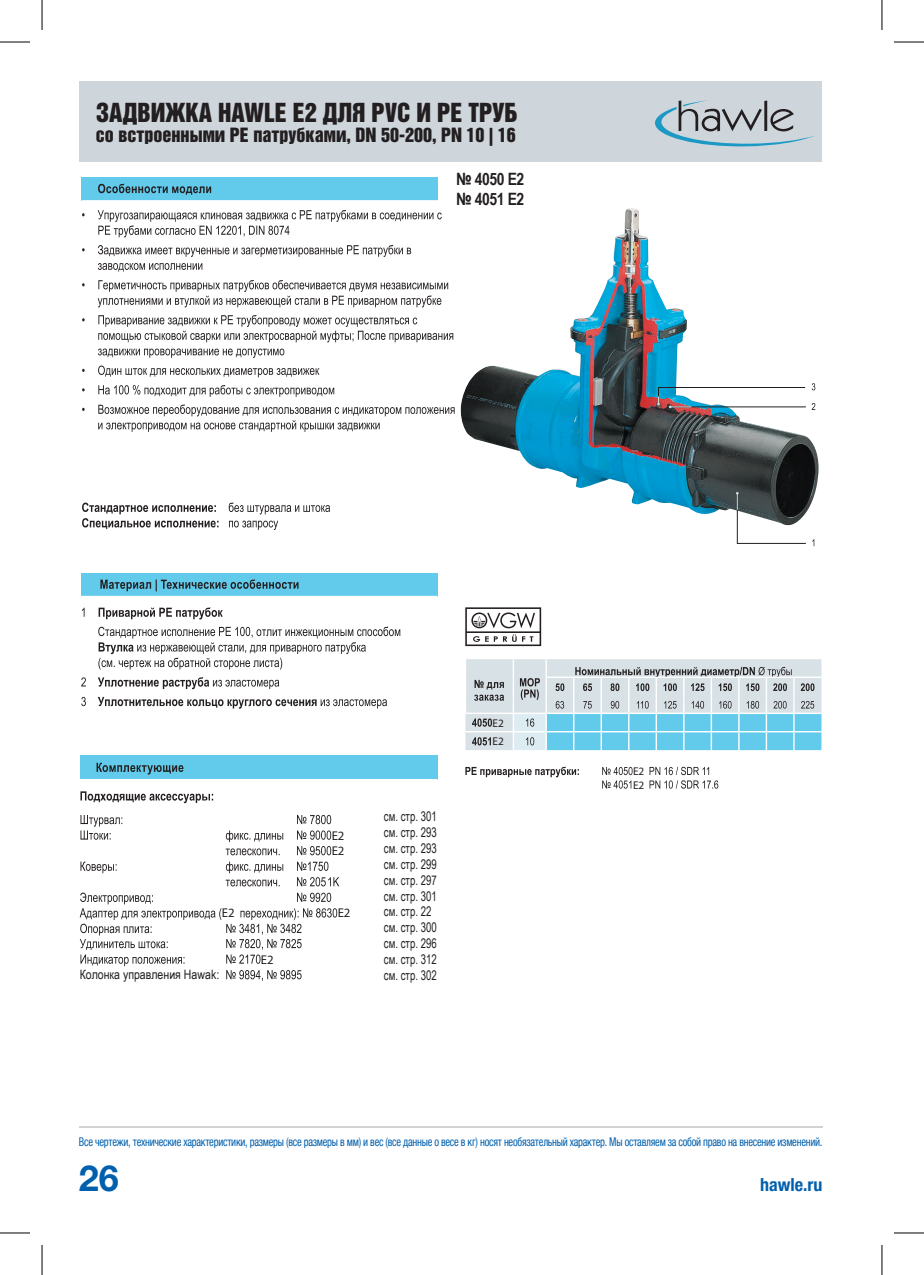
<style>
.page{position:relative;width:924px;height:1275px;background:#fff}
.page>*{position:absolute;margin:0;border:0;box-sizing:border-box;transform-origin:0 0}
.t1{font:700 36px "Helvetica Neue";color:#0160ae}
.Заголовок{font:24px "Helvetica Inserat Cyr Upright";color:#231f20}
.t2{font:italic 700 19.8px/24.4px "Arial Narrow";color:#231f20}
.Маленький_заголвок{font:18px "Helvetica Inserat Cyr Upright";color:#231f20}
.t3{font:700 condensed 18px "Helvetica Neue LTCYR";color:#0160ae}
.артикул{font:700 17px "Arial Narrow";letter-spacing:-.025em;color:#231f20}
.t4{font:13.4px/15.8px "Arial Narrow";color:#231f20;scale:.88 1}
.t5{font:12.8px "Arial Narrow";color:#231f20}
.t6{font:italic 500 12.8px/15.6px "Helvetica Neue LT Pro";color:#231f20}
.t7{font:condensed 12px "Helvetica Neue LTCYR";letter-spacing:-.025em;color:#0160ae;scale:.88 1}
.t8{font:italic 700 11.2px/18.8px "Helvetica Neue LT Pro";color:#231f20}
.t9{font:italic 500 11.2px/13.6px "Helvetica Neue LT Pro";color:#231f20}
</style>
<div class="page">
<svg style="left:465px;top:607px;width:76px;height:39px"></svg>
<img style="left:460px;top:209px;width:333px;height:316px">
<svg style="left:811px;top:403px;width:4px;height:7px"></svg>
<svg style="left:811px;top:383px;width:4px;height:7px"></svg>
<hr style="left:670px;top:406px;width:135px;height:1px;background:#231f20">
<hr style="left:736px;top:493px;width:1px;height:51px;background:#231f20">
<hr style="left:736px;top:543px;width:69px;height:1px;background:#231f20">
<hr style="left:657px;top:387px;width:147px;height:1px;background:#231f20">
<svg style="left:668px;top:405px;width:23px;height:3px"></svg>
<svg style="left:656px;top:387px;width:3px;height:18px"></svg>
<svg style="left:735px;top:492px;width:3px;height:18px"></svg>
<div style="left:81px;top:177px;width:357px;height:24px;background:#62cbec"></div>
<hr style="left:81px;top:200px;width:357px;height:1px;background:#fff">
<svg style="left:98px;top:184px;width:113px;height:11px"></svg>
<svg style="left:82px;top:210px;width:359px;height:27px"></svg>
<svg style="left:82px;top:245px;width:329px;height:12px"></svg>
<svg style="left:98px;top:263px;width:104px;height:9px"></svg>
<svg style="left:82px;top:280px;width:366px;height:27px"></svg>
<svg style="left:82px;top:315px;width:371px;height:27px"></svg>
<svg style="left:98px;top:348px;width:186px;height:10px"></svg>
<svg style="left:82px;top:365px;width:237px;height:12px"></svg>
<svg style="left:82px;top:385px;width:252px;height:12px"></svg>
<svg style="left:82px;top:404px;width:372px;height:28px"></svg>
<svg style="left:465px;top:659px;width:356px;height:91px;background:#aed1dd"></svg>
<svg style="left:229px;top:502px;width:101px;height:12px"></svg>
<svg style="left:82px;top:502px;width:136px;height:27px"></svg>
<svg style="left:229px;top:520px;width:49px;height:10px"></svg>
<div style="left:81px;top:572px;width:356px;height:24px;background:#62cbec"></div>
<svg style="left:100px;top:579px;width:198px;height:12px"></svg>
<svg style="left:98px;top:607px;width:124px;height:12px"></svg>
<svg style="left:98px;top:626px;width:302px;height:43px"></svg>
<svg style="left:81px;top:677px;width:5px;height:9px"></svg>
<svg style="left:98px;top:677px;width:181px;height:12px"></svg>
<svg style="left:81px;top:697px;width:5px;height:9px"></svg>
<svg style="left:98px;top:697px;width:289px;height:11px"></svg>
<svg style="left:465px;top:766px;width:113px;height:11px"></svg>
<svg style="left:602px;top:767px;width:30px;height:21px"></svg>
<svg style="left:649px;top:767px;width:69px;height:21px"></svg>
<hr style="left:545px;top:676px;width:276px;height:2px;background:#fff">
<div style="left:80px;top:755px;width:357px;height:24px;background:#62cbec"></div>
<svg style="left:96px;top:762px;width:87px;height:12px"></svg>
<svg style="left:80px;top:791px;width:133px;height:12px"></svg>
<svg style="left:297px;top:815px;width:34px;height:9px"></svg>
<svg style="left:80px;top:815px;width:42px;height:24px"></svg>
<svg style="left:225px;top:830px;width:106px;height:25px"></svg>
<svg style="left:80px;top:861px;width:36px;height:12px"></svg>
<svg style="left:225px;top:861px;width:114px;height:25px"></svg>
<svg style="left:80px;top:892px;width:257px;height:89px"></svg>
<div style="left:79px;top:82px;width:741px;height:80px;background:#ced6dc"></div>
<svg style="left:655px;top:100px;width:160px;height:47px"></svg>
<hr style="left:79px;top:1126px;width:743px;height:2px;background:#d1d2d4">
<div style="left:445px;top:172px;width:143px;height:63px;background:#fff"></div>
<hr style="left:0;top:42px;width:30px;height:1px;background:#000">
<hr style="left:893px;top:42px;width:30px;height:1px;background:#000">
<hr style="left:0;top:1232px;width:30px;height:1px;background:#000">
<hr style="left:893px;top:1232px;width:30px;height:1px;background:#000">
<hr style="left:42px;top:0;width:1px;height:30px;background:#000">
<hr style="left:42px;top:1245px;width:1px;height:30px;background:#000">
<hr style="left:881px;top:0;width:1px;height:30px;background:#000">
<hr style="left:881px;top:1245px;width:1px;height:30px;background:#000">
<p class="Заголовок" style="left:96px;top:98px;width:423px">ЗАДВИЖКА HAWLE Е2 ДЛЯ PVC И РЕ ТРУБ</p>
<p class="Маленький_заголвок" style="left:96px;top:124px;width:421px">со встроенными РЕ патрубками, DN 50-200, PN 10 | 16</p>
<p class="артикул" style="left:456px;top:166px;width:69px">№ 4050 E2</p>
<p class="артикул" style="left:456px;top:186px;width:69px">№ 4051 E2</p>
<p class="t2" style="left:517px;top:171px;width:21px">E2<br>E2</p>
<p class="t6" style="left:331px;top:827px;width:14px">E2<br>E2</p>
<p class="t6" style="left:222px;top:905px;width:14px">E2</p>
<p class="t6" style="left:337px;top:905px;width:14px">E2</p>
<p class="t6" style="left:261px;top:951px;width:14px">E2</p>
<p class="t5" style="left:80px;top:965px;width:141px">Колонка управления Hawak:</p>
<p class="t4" style="left:384px;top:808px;width:61px">см. стр. 301</p>
<p class="t4" style="left:384px;top:824px;width:61px">см. стр. 293</p>
<p class="t4" style="left:384px;top:840px;width:61px">см. стр. 293 см. стр. 299 см. стр. 297 см. стр. 301 см. стр. 22 см. стр. 300 см. стр. 296 см. стр. 312</p>
<p class="t4" style="left:384px;top:966px;width:61px">см. стр. 302</p>
<p class="t8" style="left:492px;top:713px;width:13px">E2<br>E2</p>
<p class="t9" style="left:632px;top:764px;width:13px">E2<br>E2</p>
<p class="t7" style="left:79px;top:1135px;width:846px">Все чертежи, технические характеристики, размеры (все размеры в мм) и вес (все данные о весе в кг) носят необязательный характер. Мы оставляем за собой право на внесение изменений.</p>
<h3 class="t3" style="left:759px;top:1174px;width:64px">hawle.ru</h3>
<h1 class="t1" style="left:79px;top:1155px;width:42px">26</h1>
</div>
